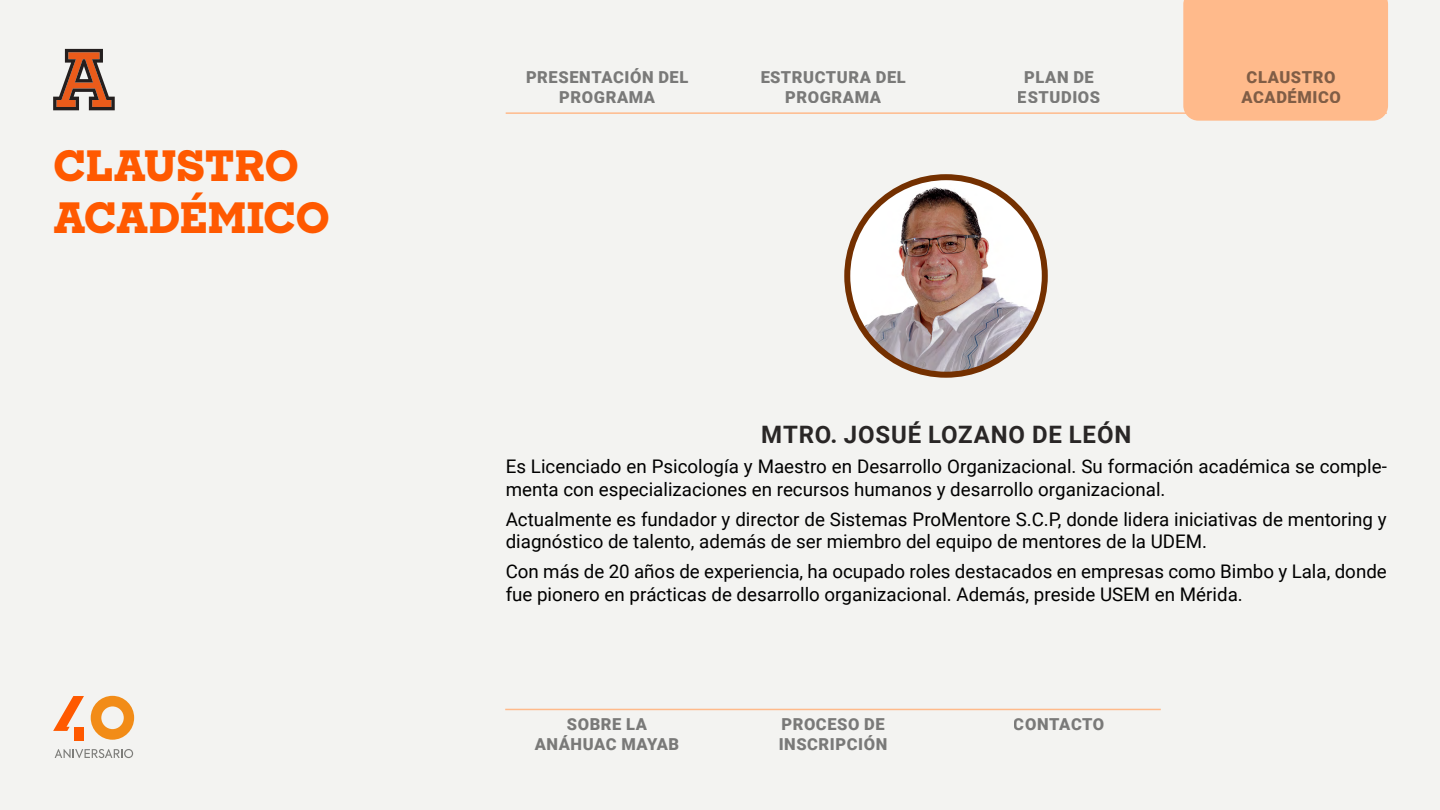
<style>
.page{position:relative;width:1440px;height:810px;background:#f3f3f1}
.page>*{position:absolute;margin:0;border:0;box-sizing:border-box;transform-origin:0 0}
.t1{font:800 42px/52.5px "Sharp Slab";letter-spacing:-.015em;color:#ff5900}
.t2{font:700 24px "Roboto";letter-spacing:.035em;color:#292626}
.t3{font:18.75px/22.5px "Roboto";color:#000}
.t4{font:900 16.5px/19.8px "Roboto";letter-spacing:.035em;color:#000;text-align:center}
</style>
<div class="page">
<hr style="left:506px;top:112px;width:881px;height:2px;background:#ffba8b">
<hr style="left:505px;top:709px;width:656px;height:1px;background:#ffba8b">
<svg style="left:55px;top:749px;width:78px;height:9px"></svg>
<svg style="left:91px;top:696px;width:43px;height:44px"></svg>
<div style="left:74px;top:727px;width:10px;height:13px;background:#ff5900"></div>
<svg style="left:53px;top:696px;width:31px;height:35px"></svg>
<svg style="left:53px;top:49px;width:62px;height:61px"></svg>
<div style="left:1183px;top:0;width:205px;height:121px;background:#ffba8b"></div>
<img style="left:847px;top:177px;width:198px;height:198px;border-radius:99px">
<div style="left:844px;top:174px;width:204px;height:204px;border:6px solid #743000;border-radius:50%"></div>
<h1 class="t1" style="left:53px;top:138px;width:278px">CLAUSTRO<br>ACADÉMICO</h1>
<p class="t4" style="left:526px;top:66px;width:164px">PRESENTACIÓN DEL<br>PROGRAMA</p>
<p class="t4" style="left:760px;top:66px;width:147px">ESTRUCTURA DEL<br>PROGRAMA</p>
<p class="t4" style="left:1018px;top:66px;width:84px">PLAN DE<br>ESTUDIOS</p>
<p class="t4" style="left:1241px;top:66px;width:101px">CLAUSTRO<br>ACADÉMICO</p>
<p class="t2" style="left:761px;top:418px;width:372px">MTRO. JOSUÉ LOZANO DE LEÓN</p>
<p class="t3" style="left:506px;top:455px;width:883px">Es Licenciado en Psicología y Maestro en Desarrollo Organizacional. Su formación académica se comple&shy;menta con especializaciones en recursos humanos y desarrollo organizacional.</p>
<p class="t3" style="left:506px;top:507px;width:883px">Actualmente es fundador y director de Sistemas ProMentore S.C.P, donde lidera iniciativas de mentoring y diagnóstico de talento, además de ser miembro del equipo de mentores de la UDEM.</p>
<p class="t3" style="left:506px;top:560px;width:883px">Con más de 20 años de experiencia, ha ocupado roles destacados en empresas como Bimbo y Lala, donde fue pionero en prácticas de desarrollo organizacional. Además, preside USEM en Mérida.</p>
<p class="t4" style="left:535px;top:714px;width:146px">SOBRE LA<br>ANÁHUAC MAYAB</p>
<p class="t4" style="left:779px;top:714px;width:110px;text-align:left">PROCESO DE<br>INSCRIPCIÓN</p>
<p class="t4" style="left:1014px;top:714px;width:92px">CONTACTO</p>
</div>
